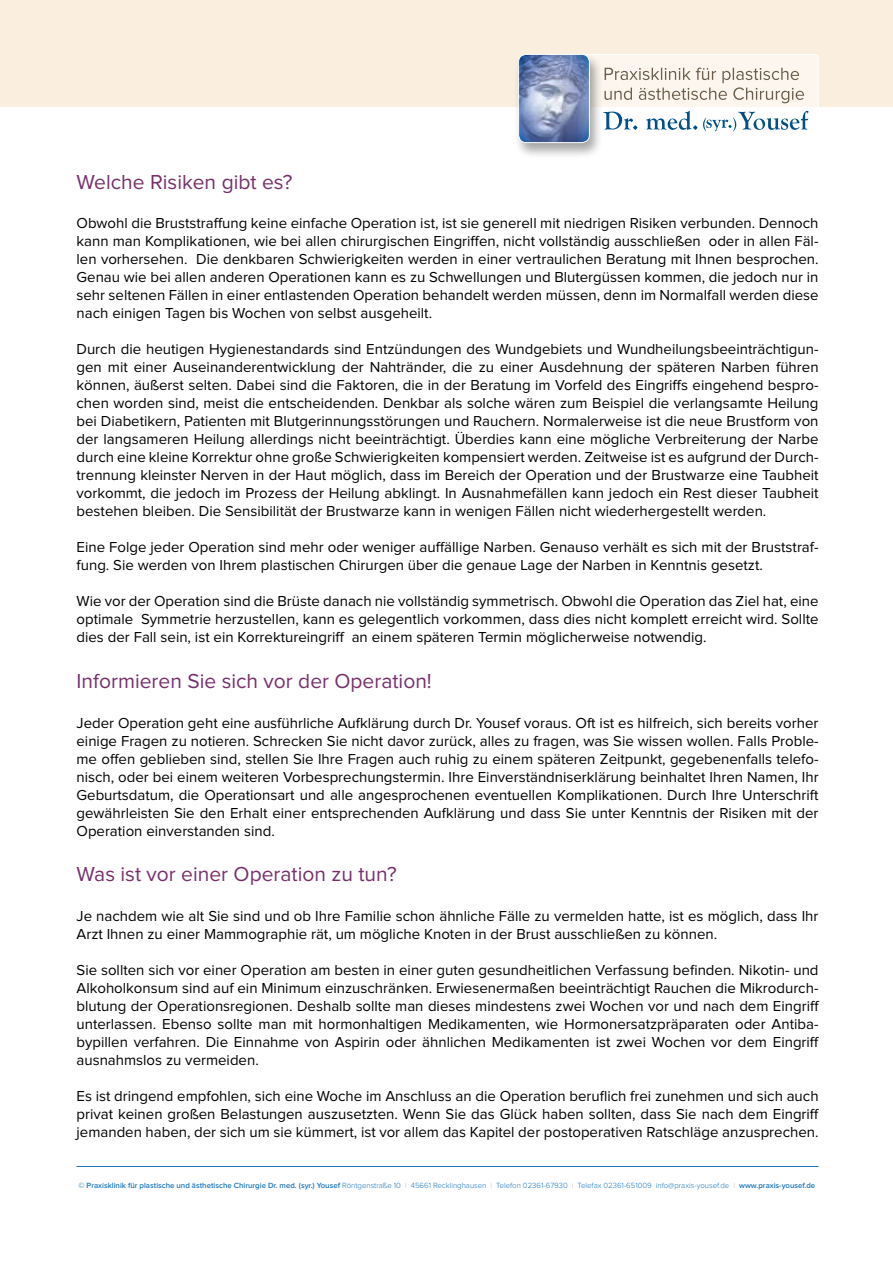
<style>
.page{position:relative;width:893px;height:1263px;background:#fff}
.page>*{position:absolute;margin:0;border:0;box-sizing:border-box;transform-origin:0 0}
.t1{font:21px "Proxima Nova";color:#77306a}
.t2{font:15px/18px "Proxima Nova";color:#000;text-align:justify}
.t3{font:300 7.8px "Proxima Nova";color:#1c75bc}
.s1{font-weight:600}
.s2{color:#d4c1d0}
</style>
<div class="page">
<div style="left:0;top:0;width:893px;height:106px;background:#faefdf"></div>
<div style="left:544px;top:54px;width:274px;height:89px;background:linear-gradient(to bottom,#fbf3e8,#fff);border-radius:4px"></div>
<div style="left:544px;top:54px;width:275px;height:89px;border:1px solid #fff;border-radius:4px"></div>
<svg style="left:603px;top:111px;width:205px;height:20px"></svg>
<svg style="left:604px;top:68px;width:200px;height:35px"></svg>
<div style="left:513px;top:52px;width:90px;height:107px;background:#000;opacity:.35"></div>
<img style="left:519px;top:54px;width:70px;height:89px">
<div style="left:518px;top:54px;width:72px;height:89px;border:1px solid #fff;border-radius:8px"></div>
<hr style="left:77px;top:1166px;width:742px;height:1px;background:#1c75bc">
<h1 class="t1" style="left:77px;top:172px;width:217px">Welche Risiken gibt es?</h1>
<p class="t2" style="left:77px;top:215px;width:744px">Obwohl die Bruststraffung keine einfache Operation ist, ist sie generell mit niedrigen Risiken verbunden. Dennoch kann man Komplikationen, wie bei allen chirurgischen Eingriffen, nicht vollständig ausschließen oder in allen Fäl&shy;len vorhersehen. Die denkbaren Schwierigkeiten werden in einer vertraulichen Beratung mit Ihnen besprochen.<br>Genau wie bei allen anderen Operationen kann es zu Schwellungen und Blutergüssen kommen, die jedoch nur in sehr seltenen Fällen in einer entlastenden Operation behandelt werden müssen, denn im Normalfall werden diese nach einigen Tagen bis Wochen von selbst ausgeheilt.</p>
<p class="t2" style="left:77px;top:341px;width:744px">Durch die heutigen Hygienestandards sind Entzündungen des Wundgebiets und Wundheilungsbeeinträchtigun&shy;gen mit einer Auseinanderentwicklung der Nahtränder, die zu einer Ausdehnung der späteren Narben führen können, äußerst selten. Dabei sind die Faktoren, die in der Beratung im Vorfeld des Eingriffs eingehend bespro&shy;chen worden sind, meist die entscheidenden. Denkbar als solche wären zum Beispiel die verlangsamte Heilung bei Diabetikern, Patienten mit Blutgerinnungsstörungen und Rauchern. Normalerweise ist die neue Brustform von der langsameren Heilung allerdings nicht beeinträchtigt. Überdies kann eine mögliche Verbreiterung der Narbe durch eine kleine Korrektur ohne große Schwierigkeiten kompensiert werden. Zeitweise ist es aufgrund der Durch&shy;trennung kleinster Nerven in der Haut möglich, dass im Bereich der Operation und der Brustwarze eine Taubheit vorkommt, die jedoch im Prozess der Heilung abklingt. In Ausnahmefällen kann jedoch ein Rest dieser Taubheit bestehen bleiben. Die Sensibilität der Brustwarze kann in wenigen Fällen nicht wiederhergestellt werden.</p>
<p class="t2" style="left:77px;top:539px;width:744px">Eine Folge jeder Operation sind mehr oder weniger auffällige Narben. Genauso verhält es sich mit der Bruststraf&shy;fung. Sie werden von Ihrem plastischen Chirurgen über die genaue Lage der Narben in Kenntnis gesetzt.</p>
<p class="t2" style="left:77px;top:593px;width:743px">Wie vor der Operation sind die Brüste danach nie vollständig symmetrisch. Obwohl die Operation das Ziel hat, eine optimale Symmetrie herzustellen, kann es gelegentlich vorkommen, dass dies nicht komplett erreicht wird. Sollte dies der Fall sein, ist ein Korrektureingriff an einem späteren Termin möglicherweise notwendig.</p>
<h1 class="t1" style="left:77px;top:671px;width:357px">Informieren Sie sich vor der Operation!</h1>
<p class="t2" style="left:77px;top:714px;width:744px">Jeder Operation geht eine ausführliche Aufklärung durch Dr. Yousef voraus. Oft ist es hilfreich, sich bereits vorher einige Fragen zu notieren. Schrecken Sie nicht davor zurück, alles zu fragen, was Sie wissen wollen. Falls Proble&shy;me offen geblieben sind, stellen Sie Ihre Fragen auch ruhig zu einem späteren Zeitpunkt, gegebenenfalls telefo&shy;nisch, oder bei einem weiteren Vorbesprechungstermin. Ihre Einverständniserklärung beinhaltet Ihren Namen, Ihr Geburtsdatum, die Operationsart und alle angesprochenen eventuellen Komplikationen. Durch Ihre Unterschrift gewährleisten Sie den Erhalt einer entsprechenden Aufklärung und dass Sie unter Kenntnis der Risiken mit der Operation einverstanden sind.</p>
<h1 class="t1" style="left:77px;top:865px;width:322px">Was ist vor einer Operation zu tun?</h1>
<p class="t2" style="left:77px;top:907px;width:743px">Je nachdem wie alt Sie sind und ob Ihre Familie schon ähnliche Fälle zu vermelden hatte, ist es möglich, dass Ihr<br>Arzt Ihnen zu einer Mammographie rät, um mögliche Knoten in der Brust ausschließen zu können.</p>
<p class="t2" style="left:77px;top:961px;width:744px">Sie sollten sich vor einer Operation am besten in einer guten gesundheitlichen Verfassung befinden. Nikotin- und Alkoholkonsum sind auf ein Minimum einzuschränken. Erwiesenermaßen beeinträchtigt Rauchen die Mikrodurch&shy;blutung der Operationsregionen. Deshalb sollte man dieses mindestens zwei Wochen vor und nach dem Eingriff unterlassen. Ebenso sollte man mit hormonhaltigen Medikamenten, wie Hormonersatzpräparaten oder Antiba&shy;bypillen verfahren. Die Einnahme von Aspirin oder ähnlichen Medikamenten ist zwei Wochen vor dem Eingriff ausnahmslos zu vermeiden.</p>
<p class="t2" style="left:77px;top:1087px;width:744px">Es ist dringend empfohlen, sich eine Woche im Anschluss an die Operation beruflich frei zunehmen und sich auch privat keinen großen Belastungen auszusetzten. Wenn Sie das Glück haben sollten, dass Sie nach dem Eingriff jemanden haben, der sich um sie kümmert, ist vor allem das Kapitel der postoperativen Ratschläge anzusprechen.</p>
<p class="t3" style="left:79px;top:1182px;width:738px"><span class="s1">© Praxisklinik für plastische und ästhetische Chirurgie Dr. med. (syr.) Yousef</span> Röntgenstraße 10 <span class="s2">I</span> 45661 Recklinghausen <span class="s2">I</span> Telefon 02361-67930 <span class="s2">I</span> Telefax 02361-651009 info@praxis-yousef.de <span class="s2">I</span> <span class="s1">www.praxis-yousef.de</span></p>
</div>
